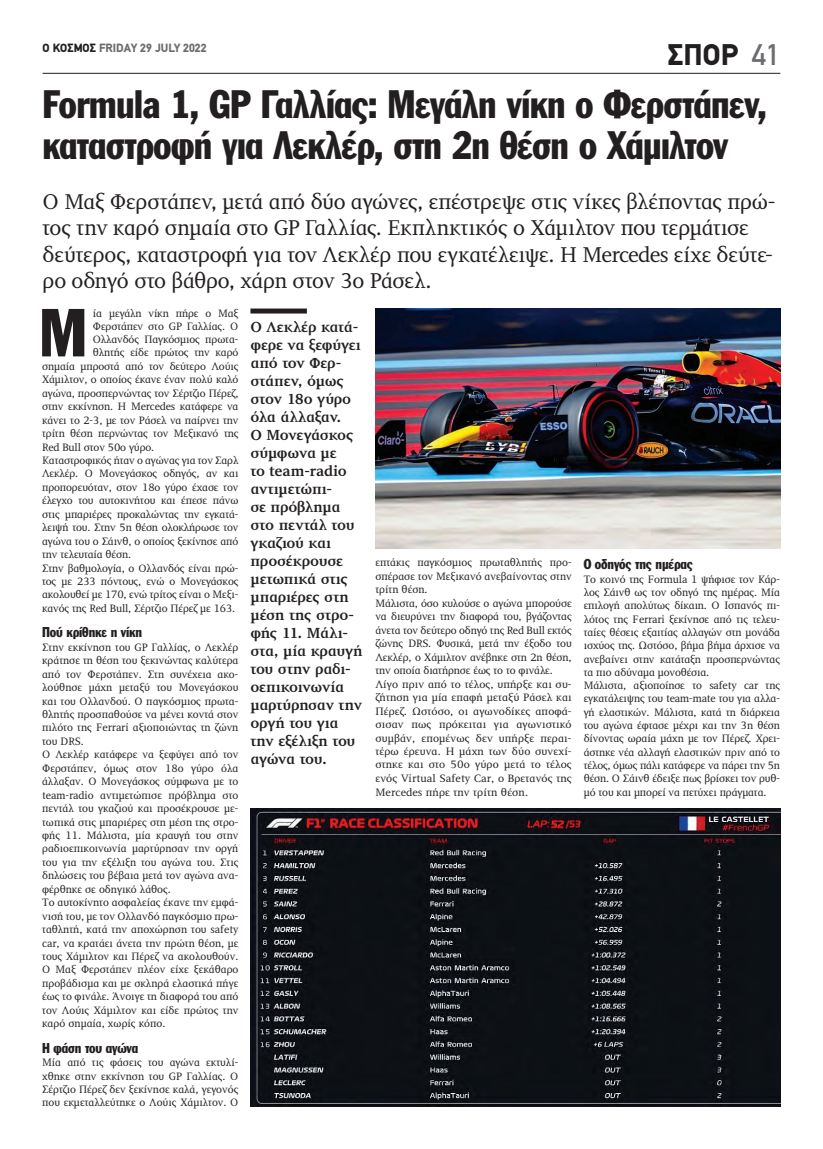
<style>
.page{position:relative;width:823px;height:1149px;background:#fff}
.page>*{position:absolute;margin:0;border:0;box-sizing:border-box;transform-origin:0 0}
.t1{font:66.6px "Franklin Gothic Greek Cond";color:#231f20}
.t2{font:39px/41px "Franklin Gothic Greek Cond";letter-spacing:-.015em;color:#231f20}
.t3{font:900 30px "PF Din Text";color:#231f20}
.t4{font:22px/26.4px "PF Diplomat";letter-spacing:-.01em;color:#231f20}
.t5{font:700 15px/18px "PF Diplomat";letter-spacing:-.015em;color:#231f20}
.t6{font:14px "Franklin Gothic Greek Cond";letter-spacing:-.01em;color:#231f20}
.t7{font:900 12px "PF Din Text";color:#6c6d70}
.t8{font:11px/13.4px "PF Diplomat";letter-spacing:-.01em;color:#231f20}
.s1{color:#231f20}
.s2{font-weight:500;color:#6c6d70}
</style>
<div class="page">
<hr style="left:43px;top:73px;width:737px;height:1px;background:#231f20">
<div style="left:250px;top:308px;width:57px;height:5px;background:#231f20"></div>
<img style="left:375px;top:308px;width:404px;height:241px">
<img style="left:251px;top:808px;width:529px;height:298px">
<p class="t7" style="left:43px;top:40px;width:165px"><span class="s1">Ο ΚΟΣΜΟΣ</span> FRIDAY 29 JULY 2022</p>
<h3 class="t3" style="left:667px;top:37px;width:114px">ΣΠΟΡ <span class="s2">41</span></h3>
<h2 class="t2" style="left:43px;top:83px;width:725px">Formula 1, GP Γαλλίας: Μεγάλη νίκη ο Φερστάπεν, καταστροφή για Λεκλέρ, στη 2η θέση ο Χάμιλτον</h2>
<p class="t4" style="left:43px;top:189px;width:734px">Ο Μαξ Φερστάπεν, μετά από δύο αγώνες, επέστρεψε στις νίκες βλέποντας πρώ&shy;τος την καρό σημαία στο GP Γαλλίας. Εκπληκτικός ο Χάμιλτον που τερμάτισε δεύτερος, καταστροφή για τον Λεκλέρ που εγκατέλειψε. Η Mercedes είχε δεύτε&shy;ρο οδηγό στο βάθρο, χάρη στον 3ο Ράσελ.</p>
<h1 class="t1" style="left:39px;top:295px;width:50px">Μ</h1>
<p class="t8" style="left:93px;top:306px;width:147px">ία μεγάλη νίκη πήρε ο Μαξ</p>
<p class="t8" style="left:93px;top:320px;width:147px">Φερστάπεν στο GP Γαλλίας. Ο</p>
<p class="t8" style="left:93px;top:333px;width:147px">Ολλανδός Παγκόσμιος πρωτα-</p>
<p class="t8" style="left:93px;top:346px;width:147px">θλητής είδε πρώτος την καρό</p>
<p class="t8" style="left:42px;top:359px;width:198px">σημαία μπροστά από τον δεύτερο Λούις</p>
<p class="t8" style="left:42px;top:373px;width:198px">Χάμιλτον, ο οποίος έκανε έναν πολύ καλό</p>
<p class="t8" style="left:42px;top:386px;width:198px">αγώνα, προσπερνώντας τον Σέρτζιο Πέρεζ,</p>
<p class="t8" style="left:42px;top:400px;width:198px">στην εκκίνηση. Η Mercedes κατάφερε να</p>
<p class="t8" style="left:42px;top:413px;width:198px">κάνει το 2-3, με τον Ράσελ να παίρνει την</p>
<p class="t8" style="left:42px;top:427px;width:198px">τρίτη θέση περνώντας τον Μεξικανό της</p>
<p class="t8" style="left:42px;top:440px;width:114px">Red Bull στον 50ο γύρο.</p>
<p class="t8" style="left:42px;top:453px;width:198px">Καταστροφικός ήταν ο αγώνας για τον Σαρλ</p>
<p class="t8" style="left:42px;top:467px;width:198px">Λεκλέρ. Ο Μονεγάσκος οδηγός, αν και</p>
<p class="t8" style="left:42px;top:480px;width:198px">προπορευόταν, στον 18ο γύρο έχασε τον</p>
<p class="t8" style="left:42px;top:494px;width:198px">έλεγχο του αυτοκινήτου και έπεσε πάνω</p>
<p class="t8" style="left:42px;top:507px;width:198px">στις μπαριέρες προκαλώντας την εγκατά-</p>
<p class="t8" style="left:42px;top:521px;width:198px">λειψή του. Στην 5η θέση ολοκλήρωσε τον</p>
<p class="t8" style="left:42px;top:534px;width:198px">αγώνα του ο Σάινθ, ο οποίος ξεκίνησε από</p>
<p class="t8" style="left:42px;top:548px;width:90px">την τελευταία θέση.</p>
<p class="t8" style="left:42px;top:561px;width:198px">Στην βαθμολογία, ο Ολλανδός είναι πρώ-</p>
<p class="t8" style="left:42px;top:574px;width:198px">τος με 233 πόντους, ενώ ο Μονεγάσκος</p>
<p class="t8" style="left:42px;top:588px;width:198px">ακολουθεί με 170, ενώ τρίτος είναι ο Μεξι-</p>
<p class="t8" style="left:42px;top:601px;width:194px">κανός της Red Bull, Σέρτζιο Πέρεζ με 163.</p>
<p class="t6" style="left:42px;top:624px;width:102px">Πού κρίθηκε η νίκη</p>
<p class="t8" style="left:42px;top:640px;width:198px">Στην εκκίνηση του GP Γαλλίας, ο Λεκλέρ κράτησε τη θέση του ξεκινώντας καλύτερα από τον Φερστάπεν. Στη συνέχεια ακο&shy;λούθησε μάχη μεταξύ του Μονεγάσκου και του Ολλανδού. Ο παγκόσμιος πρωτα&shy;θλητής προσπαθούσε να μένει κοντά στον πιλότο της Ferrari αξιοποιώντας τη ζώνη του DRS.<br>Ο Λεκλέρ κατάφερε να ξεφύγει από τον Φερστάπεν, όμως στον 18ο γύρο όλα άλλαξαν. Ο Μονεγάσκος σύμφωνα με το team-radio αντιμετώπισε πρόβλημα στο πεντάλ του γκαζιού και προσέκρουσε με&shy;τωπικά στις μπαριέρες στη μέση της στρο&shy;φής 11. Μάλιστα, μία κραυγή του στην ραδιοεπικοινωνία μαρτύρησαν την οργή του για την εξέλιξη του αγώνα του. Στις δηλώσεις του βέβαια μετά τον αγώνα ανα&shy;φέρθηκε σε οδηγικό λάθος.<br>Το αυτοκίνητο ασφαλείας έκανε την εμφά&shy;νισή του, με τον Ολλανδό παγκόσμιο πρω&shy;ταθλητή, κατά την αποχώρηση του safety car, να κρατάει άνετα την πρώτη θέση, με τους Χάμιλτον και Πέρεζ να ακολουθούν.<br>Ο Μαξ Φερστάπεν πλέον είχε ξεκάθαρο προβάδισμα και με σκληρά ελαστικά πήγε έως το φινάλε. Άνοιγε τη διαφορά του από τον Λούις Χάμιλτον και είδε πρώτος την καρό σημαία, χωρίς κόπο.</p>
<p class="t6" style="left:42px;top:1039px;width:98px">Η φάση του αγώνα</p>
<p class="t8" style="left:42px;top:1055px;width:198px;text-align:justify">Μία από τις φάσεις του αγώνα εκτυλί&shy;χθηκε στην εκκίνηση του GP Γαλλίας. Ο Σέρτζιο Πέρεζ δεν ξεκίνησε καλά, γεγονός που εκμεταλλεύτηκε ο Λούις Χάμιλτον. Ο</p>
<p class="t5" style="left:250px;top:318px;width:114px">Ο Λεκλέρ κατά&shy;φερε να ξεφύγει από τον Φερ&shy;στάπεν, όμως στον 18ο γύρο όλα άλλαξαν.<br>Ο Μονεγάσκος σύμφωνα με<br>το team-radio αντιμετώπι-<br>σε πρόβλημα στο πεντάλ του γκαζιού και προσέκρουσε μετωπικά στις μπαριέρες στη μέση της στρο&shy;φής 11. Μάλι&shy;στα, μία κραυγή του στην ραδι&shy;οεπικοινωνία μαρτύρησαν την οργή του για την εξέλιξη του αγώνα του.</p>
<p class="t8" style="left:375px;top:555px;width:198px">επτάκις παγκόσμιος πρωταθλητής προ&shy;σπέρασε τον Μεξικανό ανεβαίνοντας στην τρίτη θέση.<br>Μάλιστα, όσο κυλούσε ο αγώνα μπορούσε να διευρύνει την διαφορά του, βγάζοντας άνετα τον δεύτερο οδηγό της Red Bull εκτός ζώνης DRS. Φυσικά, μετά την έξοδο του Λεκλέρ, ο Χάμιλτον ανέβηκε στη 2η θέση, την οποία διατήρησε έως το το φινάλε.<br>Λίγο πριν από το τέλος, υπήρξε και συ&shy;ζήτηση για μία επαφή μεταξύ Ράσελ και Πέρεζ. Ωστόσο, οι αγωνοδίκες αποφά&shy;σισαν πως πρόκειται για αγωνιστικό συμβάν, επομένως δεν υπήρξε περαι&shy;τέρω έρευνα. Η μάχη των δύο συνεχί&shy;στηκε και στο 50ο γύρο μετά το τέλος ενός Virtual Safety Car, ο Βρετανός της Mercedes πήρε την τρίτη θέση.</p>
<p class="t6" style="left:583px;top:556px;width:111px">O οδηγός της ημέρας</p>
<p class="t8" style="left:583px;top:572px;width:198px">Το κοινό της Formula 1 ψήφισε τον Κάρ&shy;λος Σάινθ ως τον οδηγό της ημέρας. Μία επιλογή απολύτως δίκαιη. Ο Ισπανός πι&shy;λότος της Ferrari ξεκίνησε από τις τελευ&shy;ταίες θέσεις εξαιτίας αλλαγών στη μονάδα ισχύος της. Ωστόσο, βήμα βήμα άρχισε να ανεβαίνει στην κατάταξη προσπερνώντας τα πιο αδύναμα μονοθέσια.<br>Μάλιστα, αξιοποίησε το safety car της εγκατάλειψης του team-mate του για αλλα&shy;γή ελαστικών. Μάλιστα, κατά τη διάρκεια του αγώνα έφτασε μέχρι και την 3η θέση δίνοντας ωραία μάχη με τον Πέρεζ. Χρει&shy;άστηκε νέα αλλαγή ελαστικών πριν από το τέλος, όμως πάλι κατάφερε να πάρει την 5η θέση. Ο Σάινθ έδειξε πως βρίσκει τον ρυθ&shy;μό του και μπορεί να πετύχει πράγματα.</p>
</div>
